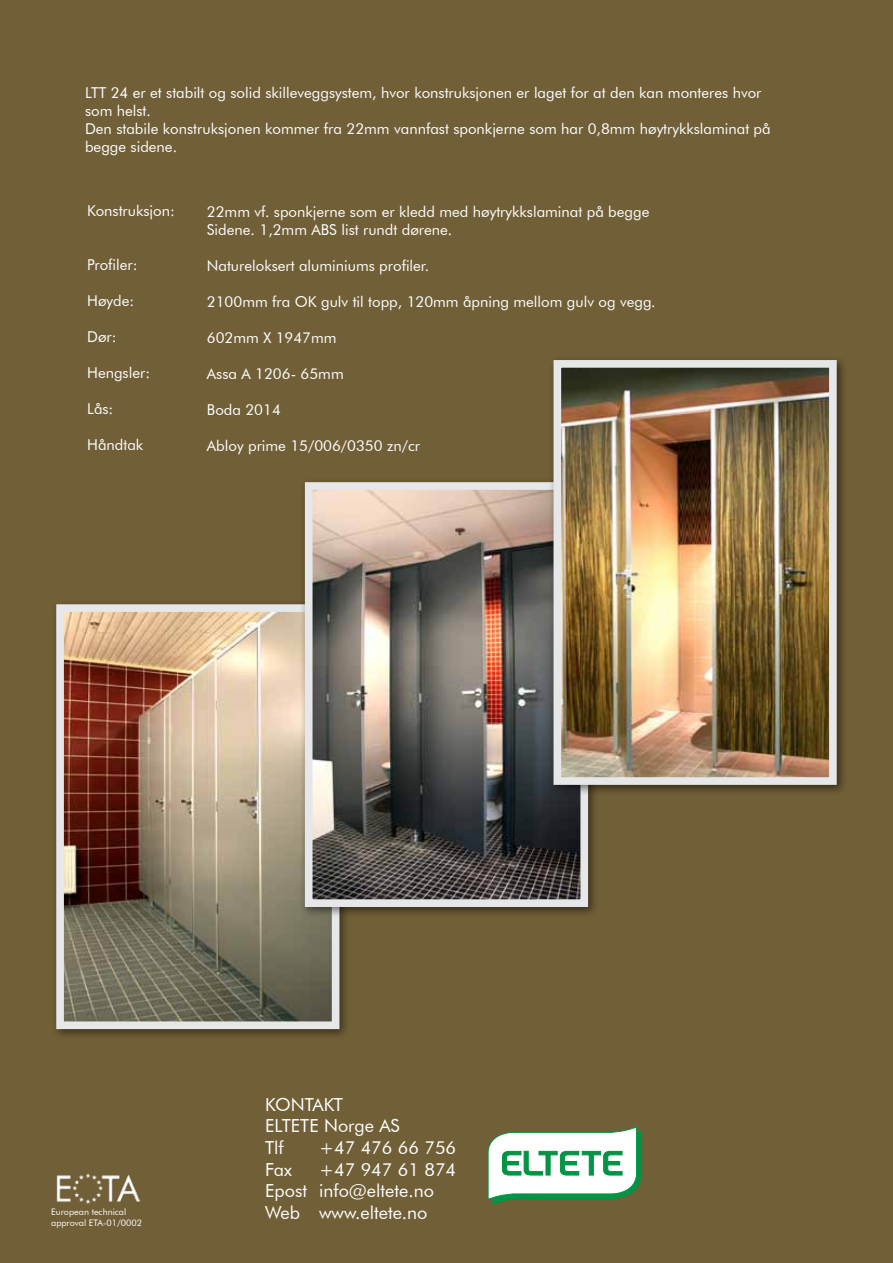
<style>
.page{position:relative;width:893px;height:1263px;background:#715f37}
.page>*{position:absolute;margin:0;border:0;box-sizing:border-box;transform-origin:0 0}
.t1{font:18px/21.6px "Futura BT";color:#fff}
.t2{font:15px/18px "Futura BT";color:#fff}
.t3{font:9px/10.8px "Futura BT";color:#fff}
</style>
<div class="page">
<svg style="left:487px;top:1126px;width:155px;height:79px"></svg>
<div style="left:51px;top:599px;width:300px;height:441px;background:#000;opacity:.5"></div>
<img style="left:65px;top:613px;width:265px;height:407px">
<div style="left:56px;top:604px;width:283px;height:425px;border:8px solid #e6e7e8"></div>
<div style="left:300px;top:477px;width:299px;height:441px;background:#000;opacity:.5"></div>
<img style="left:314px;top:491px;width:265px;height:407px">
<div style="left:305px;top:482px;width:283px;height:425px;border:8px solid #e6e7e8"></div>
<div style="left:548px;top:355px;width:300px;height:441px;background:#000;opacity:.5"></div>
<img style="left:562px;top:369px;width:266px;height:407px">
<div style="left:553px;top:360px;width:284px;height:425px;border:8px solid #e6e7e8"></div>
<img style="left:56px;top:1173px;width:85px;height:31px">
<p class="t2" style="left:85px;top:83px;width:687px">LTT 24 er et stabilt og solid skilleveggsystem, hvor konstruksjonen er laget for at den kan monteres hvor som helst.<br>Den stabile konstruksjonen kommer fra 22mm vannfast sponkjerne som har 0,8mm høytrykkslaminat på begge sidene.</p>
<p class="t2" style="left:87px;top:201px;width:89px">Konstruksjon:</p>
<p class="t2" style="left:87px;top:255px;width:52px">Profiler:</p>
<p class="t2" style="left:87px;top:291px;width:49px">Høyde:</p>
<p class="t2" style="left:87px;top:327px;width:31px">Dør:</p>
<p class="t2" style="left:87px;top:363px;width:64px">Hengsler:</p>
<p class="t2" style="left:87px;top:399px;width:28px">Lås:</p>
<p class="t2" style="left:87px;top:435px;width:58px">Håndtak</p>
<p class="t2" style="left:207px;top:202px;width:444px">22mm vf. sponkjerne som er kledd med høytrykkslaminat på begge<br>Sidene. 1,2mm ABS list rundt dørene.</p>
<p class="t2" style="left:207px;top:256px;width:224px">Natureloksert aluminiums profiler.</p>
<p class="t2" style="left:207px;top:292px;width:450px">2100mm fra OK gulv til topp, 120mm åpning mellom gulv og vegg.</p>
<p class="t2" style="left:207px;top:328px;width:131px">602mm X 1947mm</p>
<p class="t2" style="left:207px;top:364px;width:138px">Assa A 1206- 65mm</p>
<p class="t2" style="left:207px;top:400px;width:75px">Boda 2014</p>
<p class="t2" style="left:207px;top:436px;width:215px">Abloy prime 15/006/0350 zn/cr</p>
<p class="t3" style="left:51px;top:1207px;width:92px">European technical approval ETA-01/0002</p>
<p class="t1" style="left:265px;top:1093px;width:136px">KONTAKT<br>ELTETE Norge AS<br>Tlf</p>
<p class="t1" style="left:319px;top:1137px;width:139px">+47 476 66 756</p>
<p class="t1" style="left:265px;top:1158px;width:193px;text-indent:54px">+47 947 61 874<br>Epost info@eltete.no<br>Web www.eltete.no</p>
<p class="t1" style="left:265px;top:1158px;width:28px">Fax</p>
</div>
